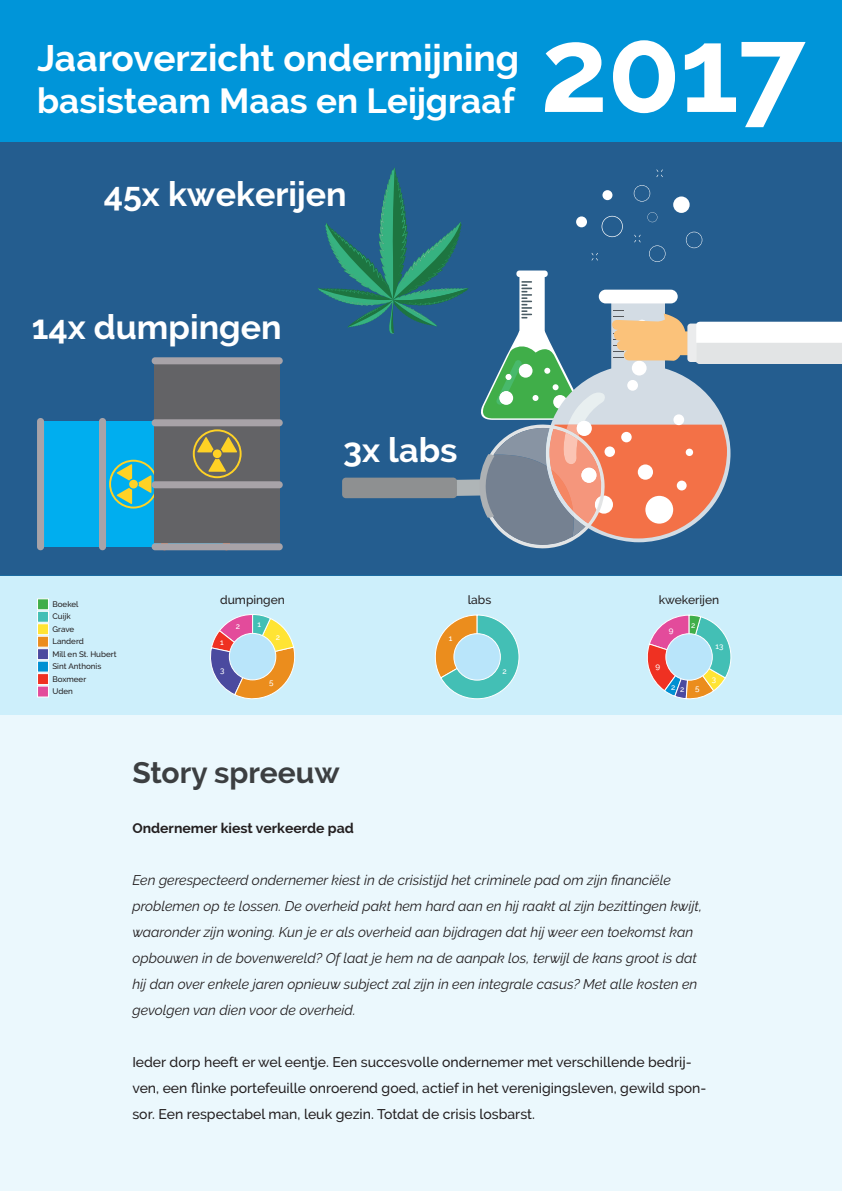
<style>
.page{position:relative;width:842px;height:1191px;background:#fff}
.page>*{position:absolute;margin:0;border:0;box-sizing:border-box;transform-origin:0 0}
.t1{font:700 120px "Raleway";color:#fff}
.t2{font:700 37px "Raleway";color:#fff}
.t3{font:700 35px "Raleway";color:#fff}
.t4{font:700 34px "Raleway";color:#fff}
.t5{font:700 30px "Raleway";color:#3c3f41}
.t6{font:italic 14px/26px "Raleway";color:#231f20}
.t7{font:500 14px/26px "Raleway";color:#231f20}
.t8{font:700 14px "Raleway";color:#231f20}
.t9{font:500 12px "Raleway";color:#231f20}
.t10{font:500 8px/12.5px "Raleway";color:#231f20}
.t11{font:500 8px "Raleway";color:#fff}
</style>
<div class="page">
<div style="left:0;top:715px;width:842px;height:476px;background:#ebf8fd"></div>
<div style="left:0;top:0;width:842px;height:142px;background:#0095d9"></div>
<div style="left:0;top:142px;width:842px;height:433px;background:#245d8f"></div>
<div style="left:44px;top:421px;width:179px;height:126px;background:#00aeef"></div>
<div style="left:37px;top:418px;width:7px;height:132px;background:#a8a3a8;border-radius:3px"></div>
<div style="left:99px;top:418px;width:7px;height:132px;background:#a8a3a8;border-radius:3px"></div>
<svg style="left:109px;top:460px;width:45px;height:48px"></svg>
<div style="left:154px;top:364px;width:126px;height:179px;background:#636366"></div>
<div style="left:152px;top:357px;width:131px;height:7px;background:#a8a3a8;border-radius:3px"></div>
<div style="left:152px;top:543px;width:131px;height:7px;background:#a8a3a8;border-radius:3px"></div>
<div style="left:152px;top:481px;width:131px;height:7px;background:#a8a3a8;border-radius:3px"></div>
<div style="left:152px;top:419px;width:131px;height:7px;background:#a8a3a8;border-radius:3px"></div>
<svg style="left:193px;top:429px;width:49px;height:49px"></svg>
<svg style="left:317px;top:167px;width:525px;height:382px"></svg>
<div style="left:0;top:575px;width:842px;height:140px;background:#cdeffb"></div>
<svg style="left:210px;top:614px;width:85px;height:86px"></svg>
<svg style="left:435px;top:614px;width:85px;height:86px"></svg>
<svg style="left:647px;top:614px;width:85px;height:85px"></svg>
<div style="left:37px;top:598px;width:12px;height:12px;background:#40ae49;border:1px solid #fff"></div>
<div style="left:37px;top:611px;width:12px;height:11px;background:#43bfb5;border:1px solid #fff"></div>
<div style="left:37px;top:623px;width:12px;height:12px;background:#ffe434;border:1px solid #fff"></div>
<div style="left:37px;top:636px;width:12px;height:11px;background:#eb8d1d;border:1px solid #fff"></div>
<div style="left:37px;top:648px;width:12px;height:12px;background:#4b4a9f;border:1px solid #fff"></div>
<div style="left:37px;top:661px;width:12px;height:11px;background:#0090d2;border:1px solid #fff"></div>
<div style="left:37px;top:673px;width:12px;height:12px;background:#ef3122;border:1px solid #fff"></div>
<div style="left:37px;top:686px;width:12px;height:11px;background:#e34b9b;border:1px solid #fff"></div>
<div style="left:454px;top:633px;width:46px;height:47px;background:#b9e5fa;border-radius:50%"></div>
<div style="left:453px;top:633px;width:48px;height:47px;border:1px solid #fff;border-radius:50%"></div>
<div style="left:229px;top:633px;width:47px;height:47px;background:#b9e5fa;border-radius:50%"></div>
<div style="left:229px;top:633px;width:47px;height:47px;border:1px solid #fff;border-radius:50%"></div>
<div style="left:666px;top:633px;width:46px;height:47px;background:#b9e5fa;border-radius:50%"></div>
<div style="left:665px;top:633px;width:48px;height:47px;border:1px solid #fff;border-radius:50%"></div>
<h2 class="t2" style="left:37px;top:37px;width:484px">Jaaroverzicht ondermijning</h2>
<h3 class="t3" style="left:37px;top:80px;width:479px">basisteam Maas en Leijgraaf</h3>
<h3 class="t4" style="left:104px;top:175px;width:244px">45x kwekerijen</h3>
<h1 class="t1" style="left:540px;top:1px;width:267px">2017</h1>
<h3 class="t4" style="left:32px;top:307px;width:251px">14x dumpingen</h3>
<h3 class="t4" style="left:343px;top:431px;width:116px">3x labs</h3>
<p class="t10" style="left:52px;top:598px;width:28px">Boekel</p>
<p class="t9" style="left:220px;top:593px;width:66px">dumpingen</p>
<p class="t9" style="left:468px;top:592px;width:25px">labs</p>
<p class="t9" style="left:659px;top:593px;width:62px">kwekerijen</p>
<p class="t10" style="left:52px;top:610px;width:66px">Cuijk<br>Grave<br>Landerd<br>Mill en St. Hubert<br>Sint Anthonis<br>Boxmeer<br>Uden</p>
<p class="t11" style="left:257px;top:619px;width:5px">1</p>
<p class="t11" style="left:691px;top:620px;width:6px">2</p>
<p class="t11" style="left:236px;top:622px;width:6px">2</p>
<p class="t11" style="left:669px;top:625px;width:6px">9</p>
<p class="t11" style="left:276px;top:632px;width:6px">2</p>
<p class="t11" style="left:449px;top:633px;width:5px">1</p>
<p class="t11" style="left:220px;top:638px;width:5px">1</p>
<p class="t11" style="left:715px;top:642px;width:9px">13</p>
<p class="t11" style="left:655px;top:661px;width:6px">9</p>
<p class="t11" style="left:220px;top:665px;width:6px">3</p>
<p class="t11" style="left:503px;top:667px;width:6px">2</p>
<p class="t11" style="left:712px;top:674px;width:6px">3</p>
<p class="t11" style="left:269px;top:677px;width:6px">5</p>
<p class="t11" style="left:671px;top:683px;width:15px">2 2</p>
<p class="t11" style="left:695px;top:683px;width:6px">5</p>
<h3 class="t5" style="left:132px;top:755px;width:209px">Story spreeuw</h3>
<p class="t8" style="left:132px;top:819px;width:223px">Ondernemer kiest verkeerde pad</p>
<p class="t6" style="left:132px;top:866px;width:571px">Een gerespecteerd ondernemer kiest in de crisistijd het criminele pad om zijn financiële problemen op te lossen. De overheid pakt hem hard aan en hij raakt al zijn bezittingen kwijt, waaronder zijn woning. Kun je er als overheid aan bijdragen dat hij weer een toekomst kan opbouwen in de bovenwereld? Of laat je hem na de aanpak los, terwijl de kans groot is dat hij dan over enkele jaren opnieuw subject zal zijn in een integrale casus? Met alle kosten en gevolgen van dien voor de overheid.</p>
<p class="t7" style="left:132px;top:1048px;width:575px">Ieder dorp heeft er wel eentje. Een succesvolle ondernemer met verschillende bedrij&shy;ven, een flinke portefeuille onroerend goed, actief in het verenigingsleven, gewild spon&shy;sor. Een respectabel man, leuk gezin. Totdat de crisis losbarst.</p>
</div>
